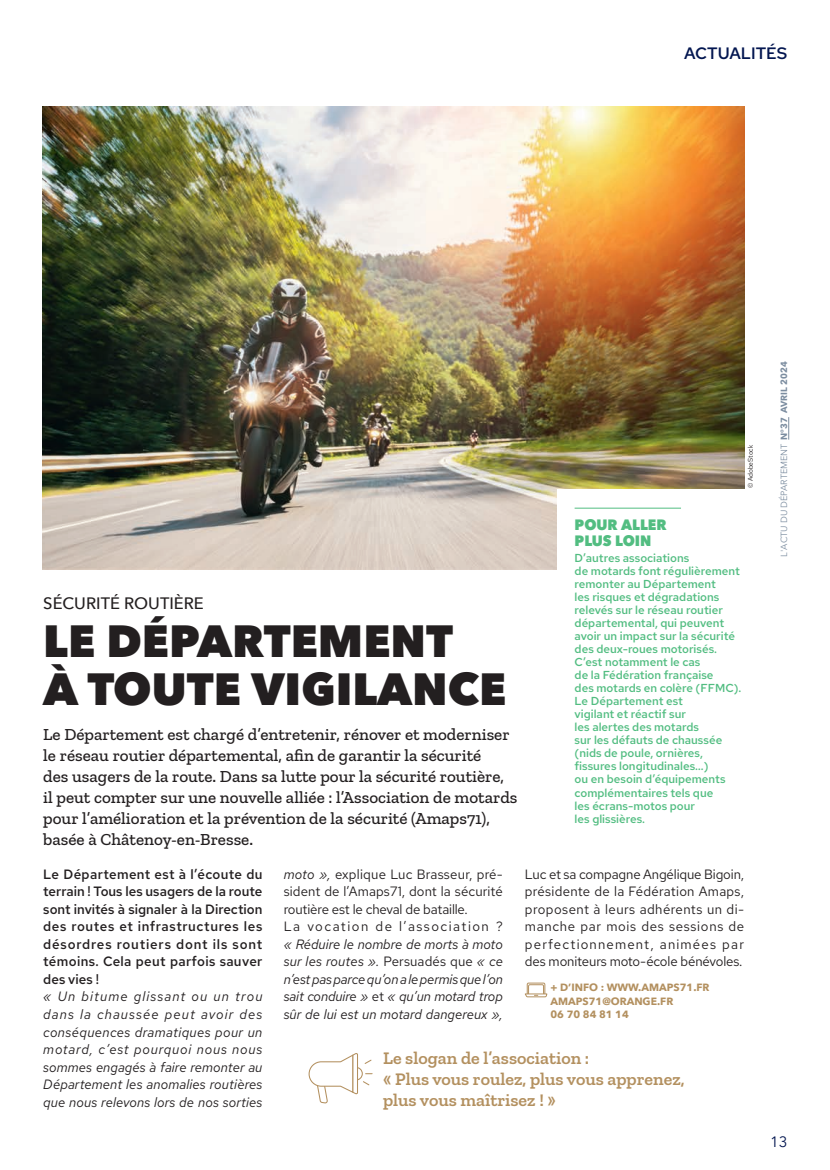
<style>
.page{position:relative;width:830px;height:1170px;background:#fff}
.page>*{position:absolute;margin:0;border:0;box-sizing:border-box;transform-origin:0 0}
.t1{font:800 45px/48px "Avenir Next";color:#231f20}
.t2{font:600 18px/21px "Zilla Slab";color:#b3905f}
.t3{font:500 17.1px/21px "Zilla Slab";color:#231f20}
.t4{font:500 16.5px "Avenir Next";color:#231f20}
.t5{font:500 16.5px "Red Hat Text";color:#031650}
.t6{font:800 15px/16.5px "Avenir Next";color:#52bd81;scale:.95 1}
.t7{font:15px "Avenir Next";color:#031650}
.t8{font:italic 13.5px/17.5px "Red Hat Text";color:#231f20;text-align:justify}
.t9{font:13.5px/17.5px "Red Hat Text";letter-spacing:.01em;color:#231f20}
.t10{font:500 13.5px/17.5px "Red Hat Text";letter-spacing:.025em;color:#231f20;text-align:justify}
.t11{font:500 11.55px/13px "Red Hat Text";color:#52bd81}
.t12{font:700 10.5px/13.5px "Avenir Next";color:#b3905f}
.t13{font:9px "Avenir Next";color:#7c8da0}
.t14{font:6.75px "Red Hat Text";color:#231f20}
.s1{font-weight:700}
.s2{font-style:italic}
.s3{font-style:normal}
</style>
<div class="page">
<svg style="left:788px;top:417px;width:1px;height:22px"></svg>
<img style="left:43px;top:106px;width:701px;height:463px">
<div style="left:557px;top:489px;width:208px;height:353px;background:#fff"></div>
<svg style="left:308px;top:1053px;width:65px;height:50px"></svg>
<div style="left:526px;top:982px;width:19px;height:13px;border:1px solid #b3905f"></div>
<div style="left:528px;top:984px;width:15px;height:11px;border:1px solid #b3905f"></div>
<svg style="left:524px;top:993px;width:23px;height:4px"></svg>
<hr style="left:574px;top:507px;width:106px;height:1px;background:#52bd81">
<h3 class="t5" style="left:683px;top:43px;width:105px">ACTUALITÉS</h3>
<h3 class="t4" style="left:43px;top:589px;width:162px">SÉCURITÉ ROUTIÈRE</h3>
<h1 class="t1" style="left:43px;top:616px;width:464px">LE DÉPARTEMENT<br>À TOUTE VIGILANCE</h1>
<p class="t3" style="left:43px;top:723px;width:475px">Le Département est chargé d’entretenir, rénover et moderniser le réseau routier départemental, afin de garantir la sécurité<br>des usagers de la route. Dans sa lutte pour la sécurité routière, il peut compter sur une nouvelle alliée : l’Association de motards pour l’amélioration et la prévention de la sécurité (Amaps71), basée à Châtenoy-en-Bresse.</p>
<p class="t14" style="left:745px;top:488px;width:45px;rotate:-90deg">© AdobeStock</p>
<p class="t6" style="left:574px;top:516px;width:98px">POUR ALLER<br>PLUS LOIN</p>
<p class="t11" style="left:574px;top:550px;width:168px">D’autres associations<br>de motards font régulièrement remonter au Département<br>les risques et dégradations relevés sur le réseau routier départemental, qui peuvent avoir un impact sur la sécurité des deux-roues motorisés.<br>C’est notamment le cas<br>de la Fédération française<br>des motards en colère (FFMC).<br>Le Département est<br>vigilant et réactif sur<br>les alertes des motards<br>sur les défauts de chaussée (nids de poule, ornières, fissures longitudinales…)<br>ou en besoin d’équipements complémentaires tels que<br>les écrans-motos pour<br>les glissières.</p>
<p class="t13" style="left:776px;top:556px;width:196px;rotate:-90deg">L'ACTU DU DÉPARTEMENT <span class="s1">N°37 AVRIL 2024</span></p>
<p class="t10" style="left:43px;top:864px;width:221px">Le Département est à l’écoute du terrain ! Tous les usagers de la route sont invités à signaler à la Direction des routes et infrastructures les désordres routiers dont ils sont témoins. Cela peut parfois sauver des vies !</p>
<p class="t8" style="left:43px;top:987px;width:221px">« Un bitume glissant ou un trou dans la chaussée peut avoir des conséquences dramatiques pour un motard, c’est pourquoi nous nous sommes engagés à faire remonter au Département les anomalies routières que nous relevons lors de nos sorties</p>
<p class="t9" style="left:283px;top:864px;width:221px"><span class="s2">moto »,</span> explique Luc Brasseur, pré&shy;sident de l’Amaps71, dont la sécurité routière est le cheval de bataille.<br>La vocation de l’association ?</p>
<p class="t8" style="left:283px;top:934px;width:220px">« Réduire le nombre de morts à moto sur les routes ». <span class="s3">Persuadés que</span> « ce n’est pas parce qu’on a le permis que l’on sait conduire » <span class="s3">et</span> « qu’un motard trop sûr de lui est un motard dangereux »,</p>
<p class="t9" style="left:524px;top:864px;width:221px;text-align:justify">Luc et sa compagne Angélique Bigoin, présidente de la Fédération Amaps, proposent à leurs adhérents un di&shy;manche par mois des sessions de perfectionnement, animées par des moniteurs moto-école bénévoles.</p>
<p class="t12" style="left:550px;top:980px;width:160px">+ D’INFO : WWW.AMAPS71.FR<br>AMAPS71@ORANGE.FR<br>06 70 84 81 14</p>
<h2 class="t2" style="left:383px;top:1047px;width:303px">Le slogan de l’association :<br>« Plus vous roulez, plus vous apprenez, plus vous maîtrisez ! »</h2>
<p class="t7" style="left:769px;top:1128px;width:19px">13</p>
</div>
